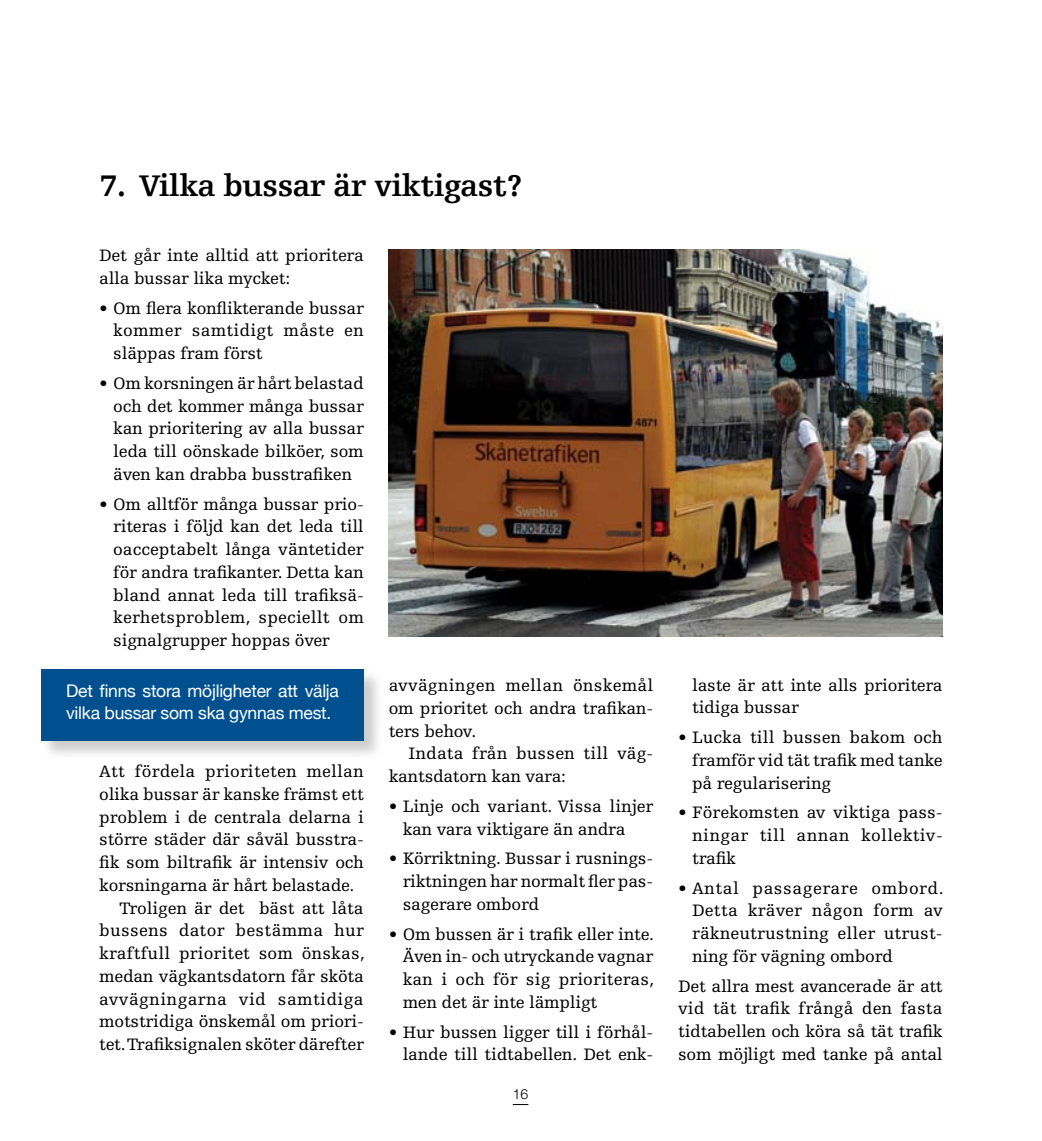
<style>
.page{position:relative;width:1042px;height:1141px;background:#fff}
.page>*{position:absolute;margin:0;border:0;box-sizing:border-box;transform-origin:0 0}
.t1{font:700 31.5px "Egyptienne F";letter-spacing:-.015em;color:#000}
.t2{font:17.5px/22.8px "Egyptienne F";letter-spacing:-.015em;color:#000;text-align:justify}
.t3{font:17.5px/22.8px "Helvetica Neue";letter-spacing:-.015em;color:#fff}
.t4{font:300 14px "Helvetica Neue";color:#000}
</style>
<div class="page">
<div style="left:41px;top:667px;width:344px;height:93px;background:#000;opacity:.2"></div>
<div style="left:41px;top:669px;width:323px;height:71px;background:#00508f"></div>
<svg style="left:513px;top:1104px;width:15px;height:1px"></svg>
<img style="left:389px;top:250px;width:554px;height:387px">
<h1 class="t1" style="left:100px;top:168px;width:424px">7. Vilka bussar är viktigast?</h1>
<p class="t2" style="left:99px;top:244px;width:266px">Det går inte alltid att prioritera alla bussar lika mycket:</p>
<p class="t2" style="left:113px;top:297px;width:252px;text-indent:-14px">• Om flera konflikterande bussar kommer samtidigt måste en släppas fram först</p>
<p class="t2" style="left:113px;top:372px;width:252px;text-indent:-14px">• Om korsningen är hårt belastad och det kommer många bussar kan prioritering av alla bussar leda till oönskade bilköer, som även kan drabba busstrafiken</p>
<p class="t2" style="left:113px;top:493px;width:252px;text-indent:-14px">• Om alltför många bussar prio&shy;riteras i följd kan det leda till oacceptabelt långa väntetider för andra trafikanter. Detta kan bland annat leda till trafiksä&shy;kerhetsproblem, speciellt om signalgrupper hoppas över</p>
<p class="t2" style="left:389px;top:674px;width:266px">avvägningen mellan önskemål om prioritet och andra trafikan&shy;ters behov.</p>
<p class="t2" style="left:389px;top:742px;width:266px;text-indent:20px">Indata från bussen till väg&shy;kantsdatorn kan vara:</p>
<p class="t2" style="left:403px;top:795px;width:252px;text-indent:-14px">• Linje och variant. Vissa linjer kan vara viktigare än andra</p>
<p class="t2" style="left:403px;top:847px;width:252px;text-indent:-14px">• Körriktning. Bussar i rusnings&shy;riktningen har normalt fler pas&shy;sagerare ombord</p>
<p class="t2" style="left:403px;top:923px;width:253px;text-indent:-14px">• Om bussen är i trafik eller inte.<br>Även in- och utryckande vagnar kan i och för sig prioriteras, men det är inte lämpligt</p>
<p class="t2" style="left:389px;top:1021px;width:266px;text-align:right">• Hur bussen ligger till i förhål&shy;lande till tidtabellen. Det enk-</p>
<p class="t3" style="left:66px;top:679px;width:274px">Det finns stora möjligheter att välja vilka bussar som ska gynnas mest.</p>
<p class="t2" style="left:692px;top:674px;width:252px">laste är att inte alls prioritera tidiga bussar</p>
<p class="t2" style="left:692px;top:726px;width:252px;text-indent:-14px">• Lucka till bussen bakom och framför vid tät trafik med tanke på regularisering</p>
<p class="t2" style="left:692px;top:802px;width:252px;text-indent:-14px">• Förekomsten av viktiga pass&shy;ningar till annan kollektiv&shy;trafik</p>
<p class="t2" style="left:692px;top:877px;width:253px;text-indent:-14px">• Antal passagerare ombord.<br>Detta kräver någon form av räkneutrustning eller utrust&shy;ning för vägning ombord</p>
<p class="t2" style="left:678px;top:975px;width:266px">Det allra mest avancerade är att vid tät trafik frångå den fasta tidtabellen och köra så tät trafik som möjligt med tanke på antal</p>
<p class="t4" style="left:513px;top:1086px;width:17px">16</p>
<p class="t2" style="left:99px;top:760px;width:266px">Att fördela prioriteten mellan</p>
<p class="t2" style="left:99px;top:783px;width:266px">olika bussar är kanske främst ett</p>
<p class="t2" style="left:99px;top:806px;width:266px">problem i de centrala delarna i</p>
<p class="t2" style="left:99px;top:828px;width:266px">större städer där såväl busstra-</p>
<p class="t2" style="left:99px;top:851px;width:266px">fik som biltrafik är intensiv och</p>
<p class="t2" style="left:99px;top:874px;width:257px">korsningarna är hårt belastade.</p>
<p class="t2" style="left:119px;top:897px;width:246px">Troligen är det bäst att låta</p>
<p class="t2" style="left:99px;top:919px;width:266px">bussens dator bestämma hur</p>
<p class="t2" style="left:99px;top:942px;width:267px">kraftfull prioritet som önskas,</p>
<p class="t2" style="left:99px;top:965px;width:266px">medan vägkantsdatorn får sköta</p>
<p class="t2" style="left:99px;top:988px;width:266px">avvägningarna vid samtidiga</p>
<p class="t2" style="left:99px;top:1010px;width:266px">motstridiga önskemål om priori-</p>
<p class="t2" style="left:99px;top:1033px;width:266px">tet. Trafiksignalen sköter därefter</p>
</div>
